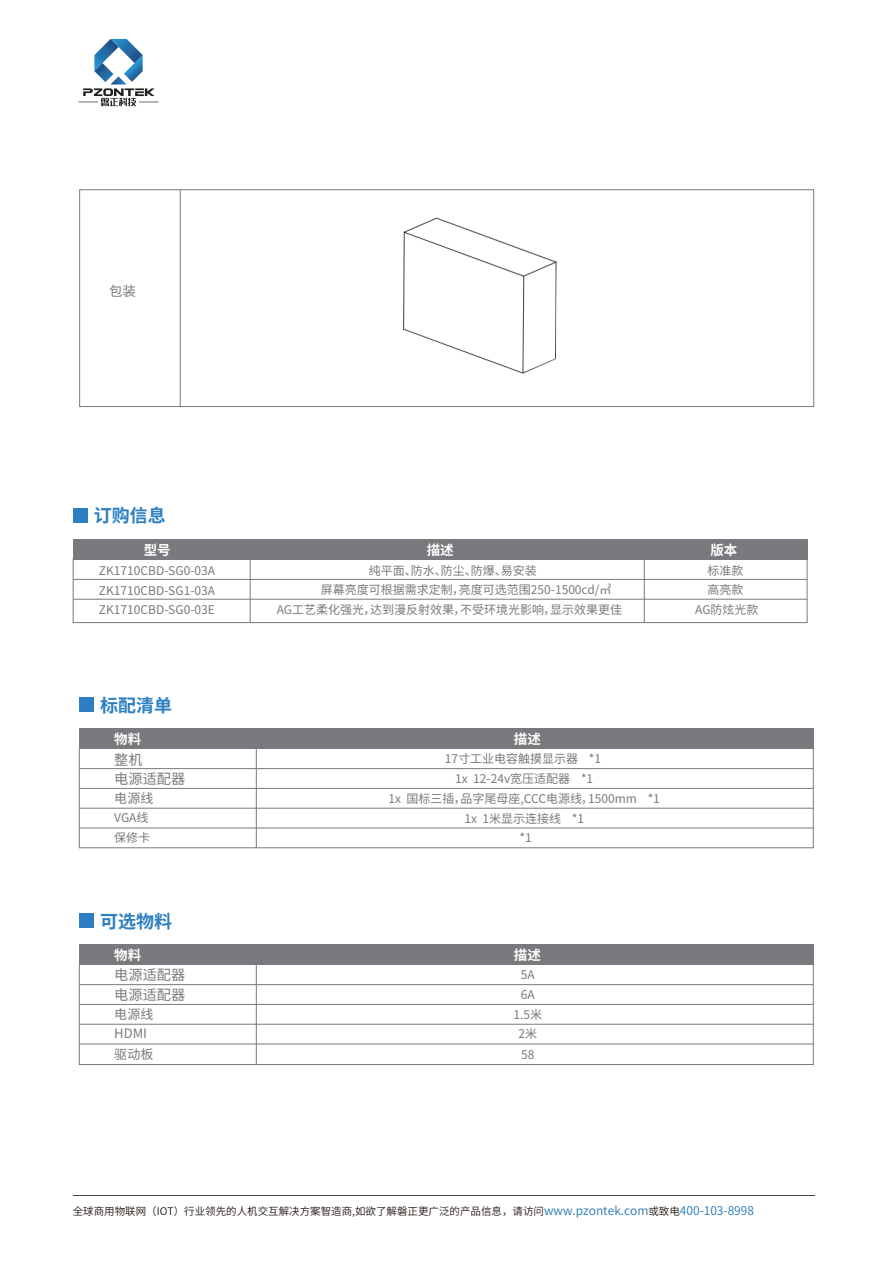
<style>
.page{position:relative;width:893px;height:1263px;background:#fff}
.page>*{position:absolute;margin:0;border:0;box-sizing:border-box;transform-origin:0 0}
.t1{font:700 18px "Source Han Sans CN";color:#2b7fc2}
.t2{font:14.25px "Source Han Sans CN";color:#797a7e}
.t3{font:700 13.5px "Source Han Sans CN";color:#fff}
.t4{font:13.5px "Source Han Sans CN";color:#797a7e}
.t5{font:13.05px/20px "Source Han Sans CN";color:#797a7e}
.t6{font:12px/19.8px "Source Han Sans CN";color:#797a7e;text-align:center}
.t7{font:10.5px "Source Han Sans CN";color:#211814}
.s1{font-size:12px;color:#2578b4}
</style>
<div class="page">
<hr style="left:73px;top:1195px;width:741px;height:1px;background:#424344">
<svg style="left:78px;top:39px;width:81px;height:67px"></svg>
<div style="left:79px;top:189px;width:735px;height:218px;border:1px solid #797a7e"></div>
<hr style="left:180px;top:190px;width:1px;height:216px;background:#797a7e">
<div style="left:79px;top:697px;width:14px;height:15px;background:#2b7fc2"></div>
<div style="left:79px;top:728px;width:735px;height:21px;background:#797a7e"></div>
<hr style="left:79px;top:768px;width:734px;height:1px;background:#797a7e">
<hr style="left:79px;top:788px;width:734px;height:1px;background:#797a7e">
<hr style="left:79px;top:808px;width:734px;height:1px;background:#797a7e">
<hr style="left:79px;top:828px;width:734px;height:1px;background:#797a7e">
<div style="left:79px;top:748px;width:734px;height:100px;border:1px solid #797a7e"></div>
<hr style="left:256px;top:749px;width:1px;height:99px;background:#797a7e">
<div style="left:79px;top:913px;width:14px;height:15px;background:#2b7fc2"></div>
<div style="left:79px;top:944px;width:735px;height:21px;background:#797a7e"></div>
<hr style="left:79px;top:984px;width:734px;height:1px;background:#797a7e">
<hr style="left:79px;top:1004px;width:734px;height:1px;background:#797a7e">
<hr style="left:79px;top:1024px;width:734px;height:1px;background:#797a7e">
<hr style="left:79px;top:1044px;width:734px;height:1px;background:#797a7e">
<div style="left:79px;top:964px;width:734px;height:101px;border:1px solid #797a7e"></div>
<hr style="left:256px;top:965px;width:1px;height:100px;background:#797a7e">
<img style="left:402px;top:217px;width:155px;height:157px">
<div style="left:73px;top:508px;width:14px;height:15px;background:#2b7fc2"></div>
<div style="left:73px;top:539px;width:734px;height:21px;background:#797a7e"></div>
<hr style="left:73px;top:579px;width:734px;height:1px;background:#797a7e">
<hr style="left:73px;top:599px;width:734px;height:1px;background:#797a7e">
<div style="left:73px;top:559px;width:734px;height:64px;border:1px solid #797a7e"></div>
<hr style="left:250px;top:560px;width:1px;height:63px;background:#797a7e">
<hr style="left:644px;top:560px;width:1px;height:63px;background:#797a7e">
<p class="t4" style="left:109px;top:283px;width:28px">包装</p>
<h1 class="t1" style="left:94px;top:505px;width:73px">订购信息</h1>
<p class="t3" style="left:144px;top:542px;width:28px">型号</p>
<p class="t3" style="left:427px;top:542px;width:28px">描述</p>
<p class="t3" style="left:710px;top:542px;width:28px">版本</p>
<p class="t6" style="left:99px;top:561px;width:118px;text-align:justify">ZK1710CBD-SG0-03A ZK1710CBD-SG1-03A ZK1710CBD-SG0-03E</p>
<p class="t6" style="left:695px;top:561px;width:65px">标准款<br>高亮款<br>AG防炫光款</p>
<p class="t6" style="left:369px;top:561px;width:169px">纯平面、防水、防尘、防爆、易安装</p>
<p class="t6" style="left:321px;top:580px;width:292px">屏幕亮度可根据需求定制，亮度可选范围250-1500cd/㎡</p>
<p class="t6" style="left:277px;top:600px;width:347px">AG工艺柔化强光，达到漫反射效果，不受环境光影响，显示效果更佳</p>
<h1 class="t1" style="left:100px;top:695px;width:73px">标配清单</h1>
<p class="t3" style="left:114px;top:732px;width:28px">物料</p>
<p class="t3" style="left:514px;top:732px;width:28px">描述</p>
<p class="t2" style="left:114px;top:751px;width:30px">整机</p>
<p class="t6" style="left:388px;top:749px;width:273px">17寸工业电容触摸显示器 *1<br>1x 12-24v宽压适配器 *1<br>1x 国标三插，品字尾母座,CCC电源线，1500mm *1<br>1x 1米显示连接线 *1<br>*1</p>
<p class="t2" style="left:114px;top:771px;width:72px">电源适配器</p>
<p class="t5" style="left:114px;top:789px;width:41px">电源线</p>
<p class="t6" style="left:114px;top:809px;width:37px;line-height:19.4px;text-align:left">VGA线保修卡</p>
<h1 class="t1" style="left:100px;top:911px;width:73px">可选物料</h1>
<p class="t3" style="left:114px;top:948px;width:28px">物料</p>
<p class="t3" style="left:514px;top:948px;width:28px">描述</p>
<p class="t2" style="left:114px;top:967px;width:72px">电源适配器</p>
<p class="t6" style="left:513px;top:965px;width:30px">5A<br>6A<br>1.5米<br>2米<br>58</p>
<p class="t2" style="left:114px;top:986px;width:72px">电源适配器</p>
<p class="t5" style="left:114px;top:1004px;width:41px">电源线<br>HDMI驱动板</p>
<p class="t7" style="left:73px;top:1206px;width:683px">全球商用物联网（IOT）行业领先的人机交互解决方案智造商,如欲了解磐正更广泛的产品信息，请访问<span class="s1">www.pzontek.com</span>或致电<span class="s1">400-103-8998</span></p>
</div>
